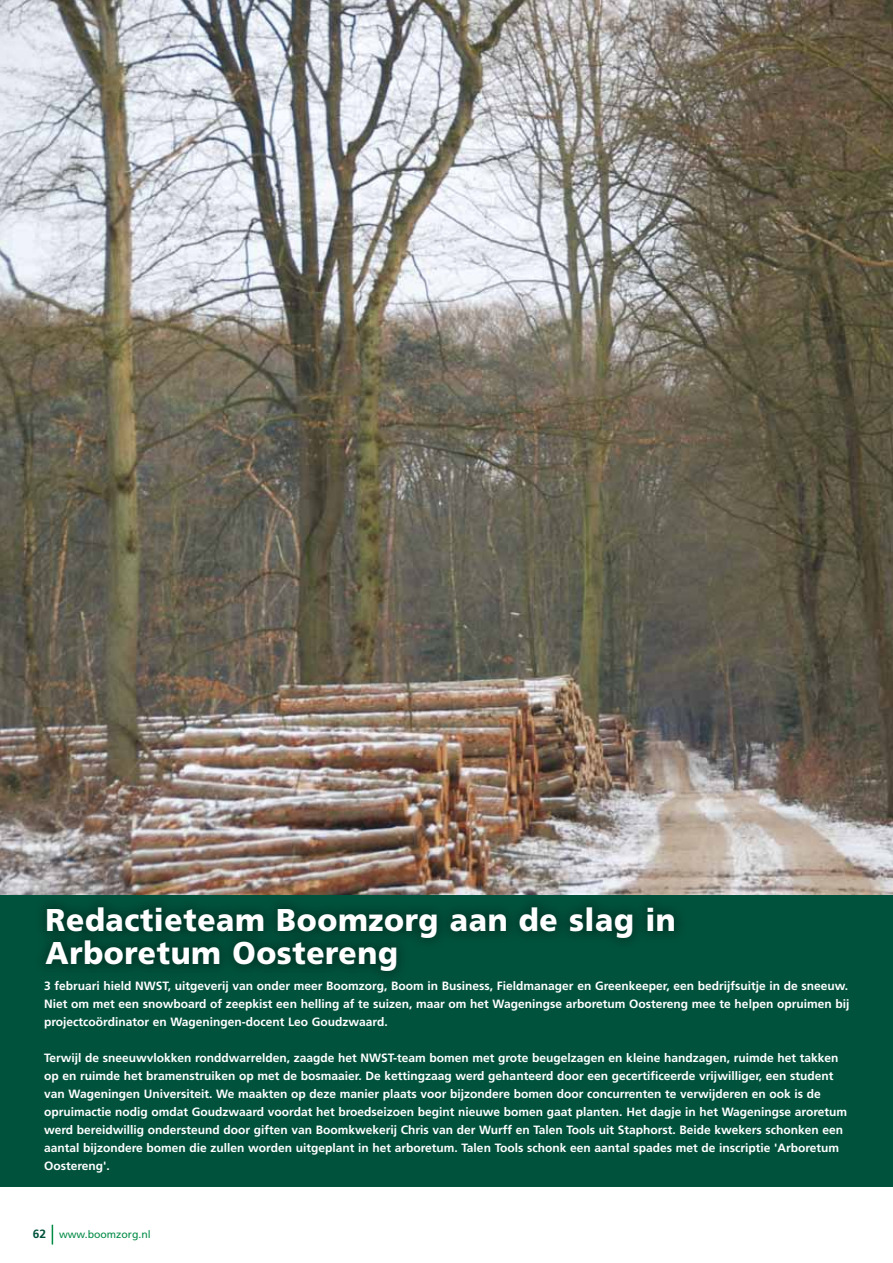
<style>
.page{position:relative;width:893px;height:1263px;background:#fff}
.page>*{position:absolute;margin:0;border:0;box-sizing:border-box;transform-origin:0 0}
.t1{font:900 31.5px/33px "Frutiger";letter-spacing:.02em;color:#fff;scale:.95 1}
.t2{font:700 12px/18px "Frutiger";color:#fff;text-align:justify}
.t3{font:10.5px "Frutiger";color:#008b45}
.s1{font-weight:700;font-size:12px;color:#00523c}
</style>
<div class="page">
<svg style="left:52px;top:1225px;width:1px;height:19px"></svg>
<img style="left:0;top:0;width:893px;height:895px">
<div style="left:0;top:895px;width:893px;height:291px;background:#00523c"></div>
<div style="left:33px;top:893px;width:655px;height:91px;background:#000;opacity:.3"></div>
<h1 class="t1" style="left:46px;top:903px;width:665px">Redactieteam Boomzorg aan de slag in<br>Arboretum Oostereng</h1>
<p class="t2" style="left:44px;top:977px;width:807px">3 februari hield NWST, uitgeverij van onder meer Boomzorg, Boom in Business, Fieldmanager en Greenkeeper, een bedrijfsuitje in de sneeuw.<br>Niet om met een snowboard of zeepkist een helling af te suizen, maar om het Wageningse arboretum Oostereng mee te helpen opruimen bij projectcoördinator en Wageningen-docent Leo Goudzwaard.</p>
<p class="t2" style="left:44px;top:1049px;width:805px;text-align:left">Terwijl de sneeuwvlokken ronddwarrelden, zaagde het NWST-team bomen met grote beugelzagen en kleine handzagen, ruimde het takken op en ruimde het bramenstruiken op met de bosmaaier. De kettingzaag werd gehanteerd door een gecertificeerde vrijwilliger, een student van Wageningen Universiteit. We maakten op deze manier plaats voor bijzondere bomen door concurrenten te verwijderen en ook is de opruimactie nodig omdat Goudzwaard voordat het broedseizoen begint nieuwe bomen gaat planten. Het dagje in het Wageningse aroretum werd bereidwillig ondersteund door giften van Boomkwekerij Chris van der Wurff en Talen Tools uit Staphorst. Beide kwekers schonken een aantal bijzondere bomen die zullen worden uitgeplant in het arboretum. Talen Tools schonk een aantal spades met de inscriptie 'Arboretum Oostereng'.</p>
<p class="t3" style="left:33px;top:1228px;width:119px"><span class="s1">62</span> www.boomzorg.nl</p>
</div>
